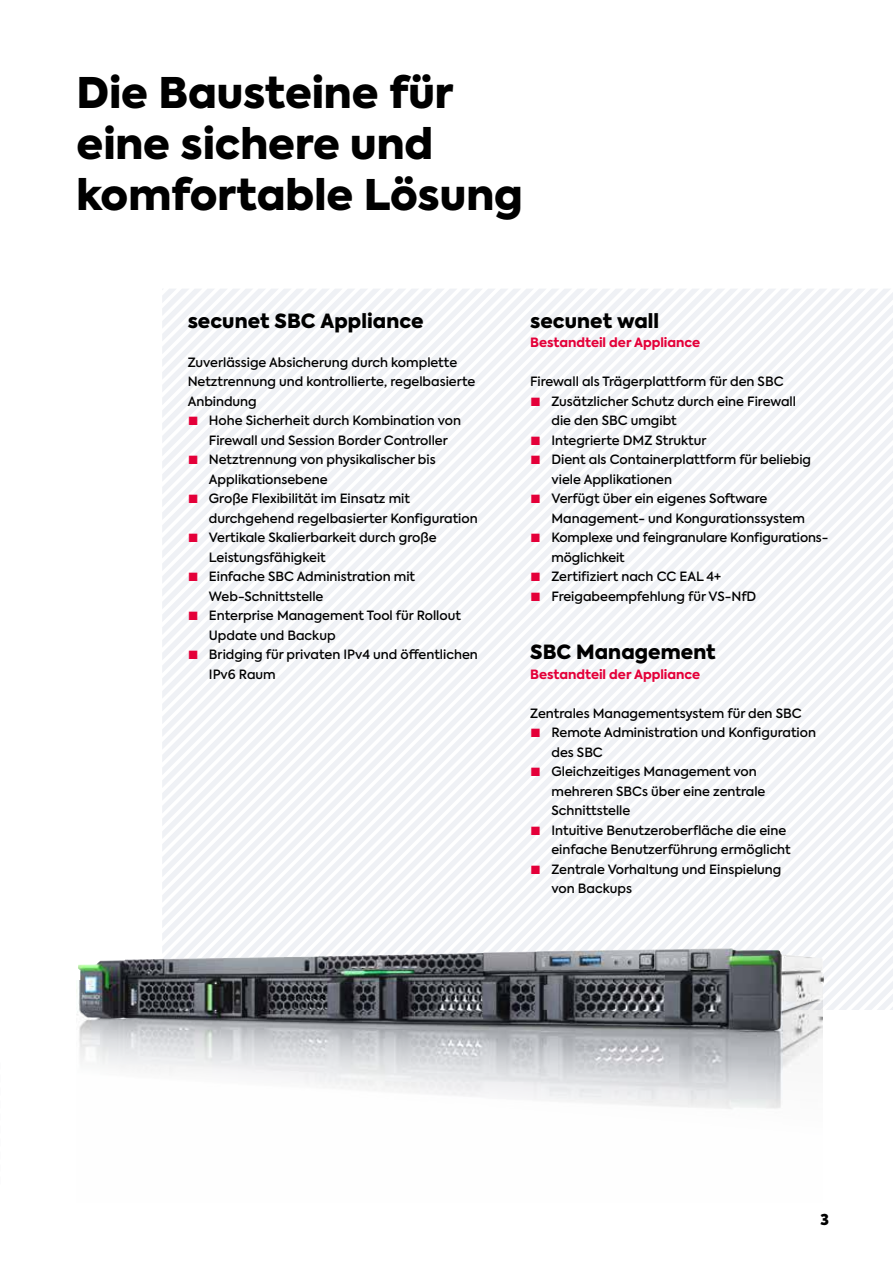
<style>
.page{position:relative;width:893px;height:1263px;background:#fff}
.page>*{position:absolute;margin:0;border:0;box-sizing:border-box;transform-origin:0 0}
.t1{font:900 42px/51px "Axiforma";color:#000}
.t2{font:900 19.5px "Axiforma";letter-spacing:.005em;color:#000}
.t3{font:900 15px "Axiforma";color:#000}
.t4{font:500 12.75px/19.5px "Axiforma";color:#000}
.t5{font:800 12.75px "Axiforma";color:#e40039}
.s1{font-family:"Arial";font-weight:700;font-size:18px;color:#e40039}
</style>
<div class="page">
<svg style="left:162px;top:289px;width:728px;height:659px;fill:#f1f3f6"></svg>
<svg style="left:175px;top:292px;width:718px;height:656px;fill:#eff1f5"></svg>
<svg style="left:188px;top:305px;width:705px;height:643px;fill:#eff1f5"></svg>
<svg style="left:200px;top:317px;width:693px;height:631px;fill:#f0f1f5"></svg>
<svg style="left:213px;top:330px;width:680px;height:618px;fill:#f0f1f5"></svg>
<svg style="left:226px;top:343px;width:667px;height:605px;fill:#eff1f5"></svg>
<svg style="left:239px;top:356px;width:414px;height:592px;fill:#f0f1f5"></svg>
<svg style="left:251px;top:368px;width:402px;height:580px;fill:#eff1f5"></svg>
<svg style="left:264px;top:381px;width:389px;height:567px;fill:#eff1f5"></svg>
<svg style="left:277px;top:394px;width:376px;height:554px;fill:#f0f1f5"></svg>
<svg style="left:290px;top:407px;width:363px;height:541px;fill:#f0f1f5"></svg>
<svg style="left:303px;top:419px;width:350px;height:529px;fill:#f0f1f5"></svg>
<svg style="left:315px;top:432px;width:338px;height:516px;fill:#eff1f5"></svg>
<svg style="left:328px;top:445px;width:325px;height:503px;fill:#f0f1f5"></svg>
<svg style="left:341px;top:458px;width:312px;height:490px;fill:#f0f1f5"></svg>
<svg style="left:354px;top:470px;width:299px;height:478px;fill:#eff1f5"></svg>
<svg style="left:366px;top:483px;width:287px;height:465px;fill:#f0f1f5"></svg>
<svg style="left:379px;top:496px;width:274px;height:452px;fill:#f0f1f5"></svg>
<svg style="left:392px;top:509px;width:261px;height:439px;fill:#eff1f5"></svg>
<svg style="left:405px;top:521px;width:248px;height:427px;fill:#f0f1f5"></svg>
<svg style="left:417px;top:534px;width:236px;height:414px;fill:#f0f1f5"></svg>
<svg style="left:430px;top:547px;width:223px;height:401px;fill:#f0f1f5"></svg>
<svg style="left:443px;top:560px;width:210px;height:388px;fill:#f0f1f5"></svg>
<svg style="left:456px;top:573px;width:197px;height:375px;fill:#f0f1f5"></svg>
<svg style="left:468px;top:585px;width:185px;height:363px;fill:#f0f1f5"></svg>
<svg style="left:481px;top:598px;width:172px;height:350px;fill:#f0f2f5"></svg>
<svg style="left:494px;top:611px;width:159px;height:337px;fill:#f0f2f5"></svg>
<svg style="left:507px;top:624px;width:146px;height:324px;fill:#f0f2f5"></svg>
<svg style="left:519px;top:636px;width:134px;height:312px;fill:#f0f1f5"></svg>
<svg style="left:532px;top:649px;width:121px;height:299px;fill:#f0f1f5"></svg>
<svg style="left:545px;top:662px;width:108px;height:286px;fill:#eff1f5"></svg>
<svg style="left:558px;top:675px;width:95px;height:273px;fill:#eff1f5"></svg>
<svg style="left:570px;top:687px;width:83px;height:261px;fill:#eff1f5"></svg>
<svg style="left:583px;top:700px;width:70px;height:248px;fill:#eff1f5"></svg>
<svg style="left:596px;top:713px;width:57px;height:235px;fill:#eff1f5"></svg>
<svg style="left:609px;top:726px;width:44px;height:222px;fill:#eff1f5"></svg>
<svg style="left:621px;top:738px;width:32px;height:210px;fill:#eff1f5"></svg>
<svg style="left:634px;top:751px;width:19px;height:197px;fill:#eff1f5"></svg>
<svg style="left:653px;top:353px;width:240px;height:595px;fill:#f0f1f5"></svg>
<svg style="left:666px;top:366px;width:227px;height:582px;fill:#f0f1f5"></svg>
<svg style="left:679px;top:379px;width:214px;height:569px;fill:#f0f2f5"></svg>
<svg style="left:691px;top:391px;width:202px;height:115px;fill:#f0f2f5"></svg>
<svg style="left:704px;top:404px;width:189px;height:102px;fill:#f0f2f5"></svg>
<svg style="left:717px;top:417px;width:176px;height:89px;fill:#f0f2f5"></svg>
<svg style="left:730px;top:430px;width:163px;height:76px;fill:#f0f2f5"></svg>
<svg style="left:742px;top:442px;width:151px;height:64px;fill:#f0f2f5"></svg>
<svg style="left:755px;top:455px;width:138px;height:51px;fill:#f0f1f5"></svg>
<svg style="left:768px;top:468px;width:125px;height:38px;fill:#f0f1f5"></svg>
<svg style="left:781px;top:481px;width:112px;height:25px"></svg>
<svg style="left:793px;top:493px;width:100px;height:13px"></svg>
<svg style="left:685px;top:506px;width:208px;height:504px"></svg>
<img style="left:77px;top:1011px;width:745px;height:98px">
<img style="left:78px;top:948px;width:746px;height:82px">
<h1 class="t1" style="left:77px;top:68px;width:448px">Die Bausteine für eine sichere und komfortable Lösung</h1>
<h2 class="t2" style="left:188px;top:307px;width:237px">secunet SBC Appliance</h2>
<p class="t4" style="left:188px;top:352px;width:289px">Zuverlässige Absicherung durch komplette<br>Netztrennung und kontrollierte, regelbasierte<br>Anbindung</p>
<p class="t4" style="left:209px;top:411px;width:254px;text-indent:-21px"><span class="s1">■</span> Hohe Sicherheit durch Kombination von<br>Firewall und Session Border Controller</p>
<p class="t4" style="left:209px;top:450px;width:228px;text-indent:-21px"><span class="s1">■</span> Netztrennung von physikalischer bis<br>Applikationsebene</p>
<p class="t4" style="left:209px;top:489px;width:270px;text-indent:-21px"><span class="s1">■</span> Große Flexibilität im Einsatz mit durchgehend regelbasierter Konfiguration</p>
<p class="t4" style="left:209px;top:528px;width:229px;text-indent:-21px"><span class="s1">■</span> Vertikale Skalierbarkeit durch große<br>Leistungsfähigkeit</p>
<p class="t4" style="left:209px;top:567px;width:208px;text-indent:-21px"><span class="s1">■</span> Einfache SBC Administration mit<br>Web-Schnittstelle</p>
<p class="t4" style="left:209px;top:606px;width:254px;text-indent:-21px"><span class="s1">■</span> Enterprise Management Tool für Rollout<br>Update und Backup</p>
<p class="t4" style="left:209px;top:645px;width:270px;text-indent:-21px"><span class="s1">■</span> Bridging für privaten IPv4 und öffentlichen<br>IPv6 Raum</p>
<h2 class="t2" style="left:530px;top:307px;width:130px">secunet wall</h2>
<p class="t5" style="left:530px;top:334px;width:172px">Bestandteil der Appliance</p>
<p class="t4" style="left:530px;top:372px;width:255px">Firewall als Trägerplattform für den SBC</p>
<p class="t4" style="left:551px;top:391px;width:246px;text-indent:-21px"><span class="s1">■</span> Zusätzlicher Schutz durch eine Firewall die den SBC umgibt</p>
<p class="t4" style="left:530px;top:430px;width:178px"><span class="s1">■</span> Integrierte DMZ Struktur</p>
<p class="t4" style="left:551px;top:450px;width:261px;text-indent:-21px"><span class="s1">■</span> Dient als Containerplattform für beliebig viele Applikationen</p>
<p class="t4" style="left:551px;top:489px;width:255px;text-indent:-21px"><span class="s1">■</span> Verfügt über ein eigenes Software<br>Management- und Kongurationssystem</p>
<p class="t4" style="left:551px;top:528px;width:278px;text-indent:-21px"><span class="s1">■</span> Komplexe und feingranulare Konfigurations&shy;möglichkeit</p>
<p class="t4" style="left:530px;top:567px;width:192px"><span class="s1">■</span> Zertifiziert nach CC EAL 4+</p>
<p class="t4" style="left:530px;top:586px;width:228px"><span class="s1">■</span> Freigabeempfehlung für VS-NfD</p>
<h2 class="t2" style="left:530px;top:638px;width:187px">SBC Management</h2>
<p class="t5" style="left:530px;top:665px;width:172px">Bestandteil der Appliance</p>
<p class="t4" style="left:530px;top:703px;width:273px">Zentrales Managementsystem für den SBC</p>
<p class="t4" style="left:551px;top:723px;width:266px;text-indent:-21px"><span class="s1">■</span> Remote Administration und Konfiguration des SBC</p>
<p class="t4" style="left:551px;top:762px;width:215px;text-indent:-21px"><span class="s1">■</span> Gleichzeitiges Management von mehreren SBCs über eine zentrale<br>Schnittstelle</p>
<p class="t4" style="left:551px;top:820px;width:241px;text-indent:-21px"><span class="s1">■</span> Intuitive Benutzeroberfläche die eine einfache Benutzerführung ermöglicht</p>
<p class="t4" style="left:551px;top:859px;width:231px;text-indent:-21px"><span class="s1">■</span> Zentrale Vorhaltung und Einspielung von Backups</p>
<p class="t3" style="left:821px;top:1209px;width:10px">3</p>
</div>
